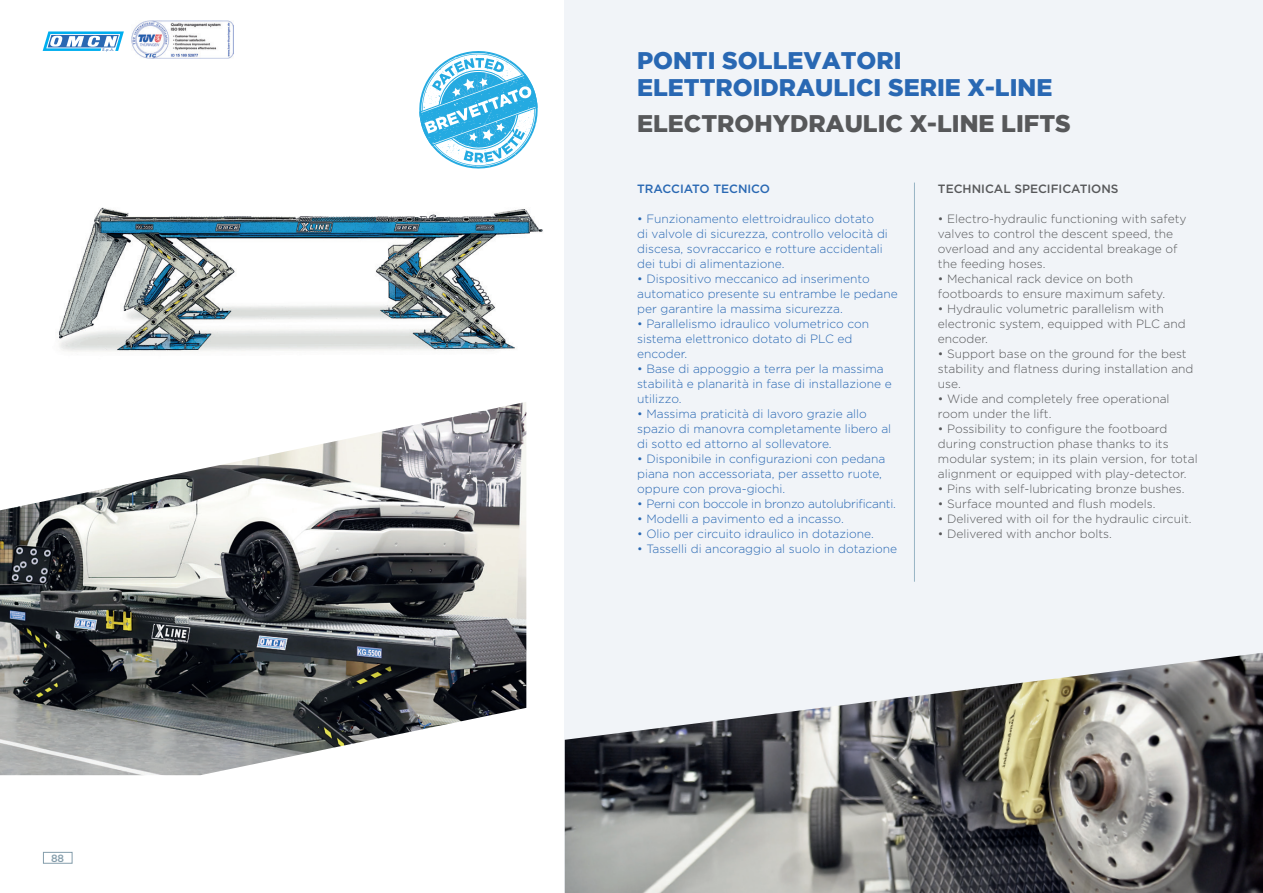
<style>
.page{position:relative;width:1263px;height:893px;background:#fff}
.page>*{position:absolute;margin:0;border:0;box-sizing:border-box;transform-origin:0 0}
.t1{font:900 24px/27px "Gotham";color:#2968b3}
.t2{font:900 24px "Gotham";color:#57585a}
.t3{font:300 12px/15px "Gotham";color:#2968b3}
.t4{font:300 12px/15px "Gotham";color:#57585a}
.t5{font:300 12px "Gotham";letter-spacing:-.02em;color:#2968b3}
.t6{font:500 12px "Gotham";color:#57585a}
.t7{font:500 12px "Gotham";color:#2968b3}
.t8{font:500 10.5px "Gotham";color:#849dab}
</style>
<div class="page">
<img style="left:132px;top:20px;width:101px;height:38px">
<div style="left:43px;top:852px;width:29px;height:11px;background:#fff;border:1px solid #849dab"></div>
<img style="left:58px;top:207px;width:485px;height:145px">
<div style="left:565px;top:0;width:698px;height:893px;background:#f1f4f8"></div>
<hr style="left:914px;top:183px;width:1px;height:399px;background:#97b4c4">
<svg style="left:42px;top:31px;width:82px;height:21px"></svg>
<img style="left:565px;top:653px;width:698px;height:240px">
<img style="left:0;top:402px;width:526px;height:373px">
<svg style="left:419px;top:51px;width:119px;height:118px"></svg>
<p class="t8" style="left:51px;top:852px;width:15px">88</p>
<h1 class="t1" style="left:637px;top:46px;width:417px">PONTI SOLLEVATORI<br>ELETTROIDRAULICI SERIE X-LINE</h1>
<h1 class="t2" style="left:637px;top:109px;width:435px">ELECTROHYDRAULIC X-LINE LIFTS</h1>
<p class="t7" style="left:637px;top:182px;width:134px">TRACCIATO TECNICO</p>
<p class="t3" style="left:637px;top:211px;width:252px">• Funzionamento elettroidraulico dotato di valvole di sicurezza, controllo velocità di discesa, sovraccarico e rotture accidentali dei tubi di alimentazione.</p>
<p class="t3" style="left:637px;top:271px;width:262px">• Dispositivo meccanico ad inserimento automatico presente su entrambe le pedane per garantire la massima sicurezza.</p>
<p class="t3" style="left:637px;top:316px;width:233px">• Parallelismo idraulico volumetrico con sistema elettronico dotato di PLC ed encoder.</p>
<p class="t3" style="left:637px;top:361px;width:256px">• Base di appoggio a terra per la massima stabilità e planarità in fase di installazione e utilizzo.</p>
<p class="t3" style="left:637px;top:406px;width:256px">• Massima praticità di lavoro grazie allo spazio di manovra completamente libero al di sotto ed attorno al sollevatore.</p>
<p class="t3" style="left:637px;top:451px;width:250px">• Disponibile in configurazioni con pedana piana non accessoriata, per assetto ruote, oppure con prova-giochi.</p>
<p class="t5" style="left:637px;top:497px;width:260px">• Perni con boccole in bronzo autolubrificanti.</p>
<p class="t3" style="left:637px;top:511px;width:208px">• Modelli a pavimento ed a incasso.</p>
<p class="t3" style="left:637px;top:526px;width:238px">• Olio per circuito idraulico in dotazione.</p>
<p class="t3" style="left:637px;top:541px;width:261px">• Tasselli di ancoraggio al suolo in dotazione</p>
<p class="t6" style="left:938px;top:182px;width:43px">TECHNICA</p>
<p class="t6" style="left:1003px;top:182px;width:93px">L SPECI FICATION</p>
<p class="t6" style="left:1111px;top:182px;width:9px">S</p>
<p class="t4" style="left:938px;top:211px;width:250px">• Electro-hydraulic functioning with safety valves to control the descent speed, the overload and any accidental breakage of the feeding hoses.</p>
<p class="t4" style="left:938px;top:271px;width:229px">• Mechanical rack device on both footboards to ensure maximum safety.</p>
<p class="t4" style="left:938px;top:301px;width:249px">• Hydraulic volumetric parallelism with electronic system, equipped with PLC and encoder.</p>
<p class="t4" style="left:938px;top:346px;width:257px">• Support base on the ground for the best stability and flatness during installation and use.</p>
<p class="t4" style="left:938px;top:391px;width:233px">• Wide and completely free operational room under the lift.</p>
<p class="t4" style="left:938px;top:421px;width:261px">• Possibility to configure the footboard during construction phase thanks to its modular system; in its plain version, for total alignment or equipped with play-detector.</p>
<p class="t4" style="left:938px;top:481px;width:248px">• Pins with self-lubricating bronze bushes.</p>
<p class="t4" style="left:938px;top:496px;width:219px">• Surface mounted and flush models.</p>
<p class="t4" style="left:938px;top:511px;width:255px">• Delivered with oil for the hydraulic circuit.</p>
<p class="t4" style="left:938px;top:526px;width:175px">• Delivered with anchor bolts.</p>
</div>
